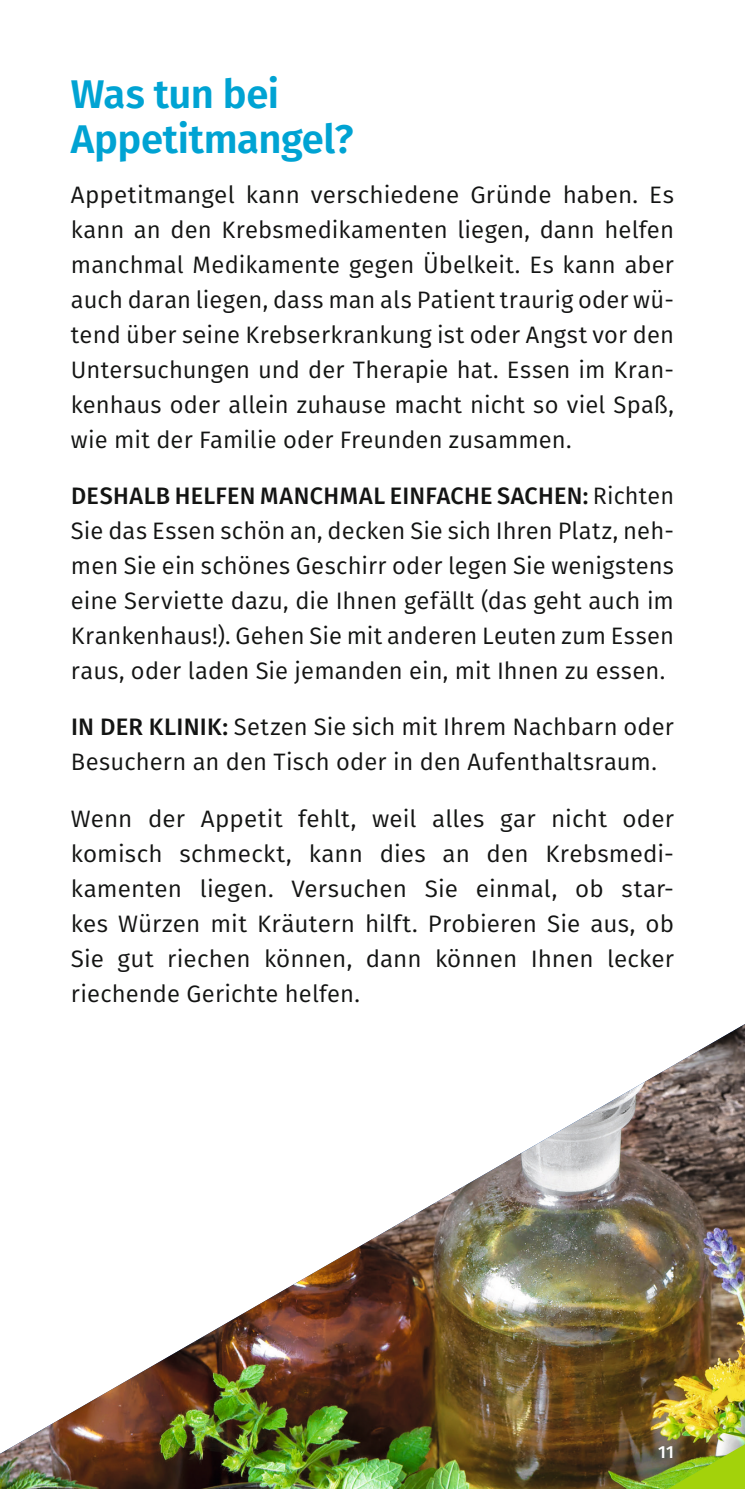
<style>
.page{position:relative;width:745px;height:1489px;background:#fff}
.page>*{position:absolute;margin:0;border:0;box-sizing:border-box;transform-origin:0 0}
.t1{font:600 40px/45px "Fira Sans";letter-spacing:-.015em;color:#00a3d3}
.Fliesstext{font:23.75px/35px "Fira Sans";letter-spacing:.005em;color:#131413;text-align:justify}
.Fliesstext-2{font:500 17.5px "Fira Sans";color:#fff}
.s1{font-weight:500}
</style>
<div class="page">
<img style="left:0;top:1024px;width:744px;height:464px">
<svg style="left:667px;top:1443px;width:77px;height:45px"></svg>
<h1 class="t1" style="left:71px;top:69px;width:284px">Was tun bei<br>Appetitmangel?</h1>
<p class="Fliesstext" style="left:71px;top:176px;width:604px">Appetitmangel kann verschiedene Gründe haben. Es kann an den Krebsmedikamenten liegen, dann helfen manchmal Medikamente gegen Übelkeit. Es kann aber auch daran liegen, dass man als Patient traurig oder wü&shy;tend über seine Krebserkrankung ist oder Angst vor den Untersuchungen und der Therapie hat. Essen im Kran&shy;kenhaus oder allein zuhause macht nicht so viel Spaß, wie mit der Familie oder Freunden zusammen.</p>
<p class="Fliesstext" style="left:71px;top:477px;width:604px"><span class="s1">DESHALB HELFEN MANCHMAL EINFACHE SACHEN:</span> Richten Sie das Essen schön an, decken Sie sich Ihren Platz, neh&shy;men Sie ein schönes Geschirr oder legen Sie wenigstens eine Serviette dazu, die Ihnen gefällt (das geht auch im Krankenhaus!). Gehen Sie mit anderen Leuten zum Essen raus, oder laden Sie jemanden ein, mit Ihnen zu essen.</p>
<p class="Fliesstext" style="left:71px;top:709px;width:604px"><span class="s1">IN DER KLINIK:</span> Setzen Sie sich mit Ihrem Nachbarn oder<br>Besuchern an den Tisch oder in den Aufenthaltsraum.</p>
<p class="Fliesstext" style="left:71px;top:800px;width:604px">Wenn der Appetit fehlt, weil alles gar nicht oder komisch schmeckt, kann dies an den Krebsmedi&shy;kamenten liegen. Versuchen Sie einmal, ob star&shy;kes Würzen mit Kräutern hilft. Probieren Sie aus, ob Sie gut riechen können, dann können Ihnen lecker riechende Gerichte helfen.</p>
<p class="Fliesstext-2" style="left:657px;top:1437px;width:17px">11</p>
</div>
